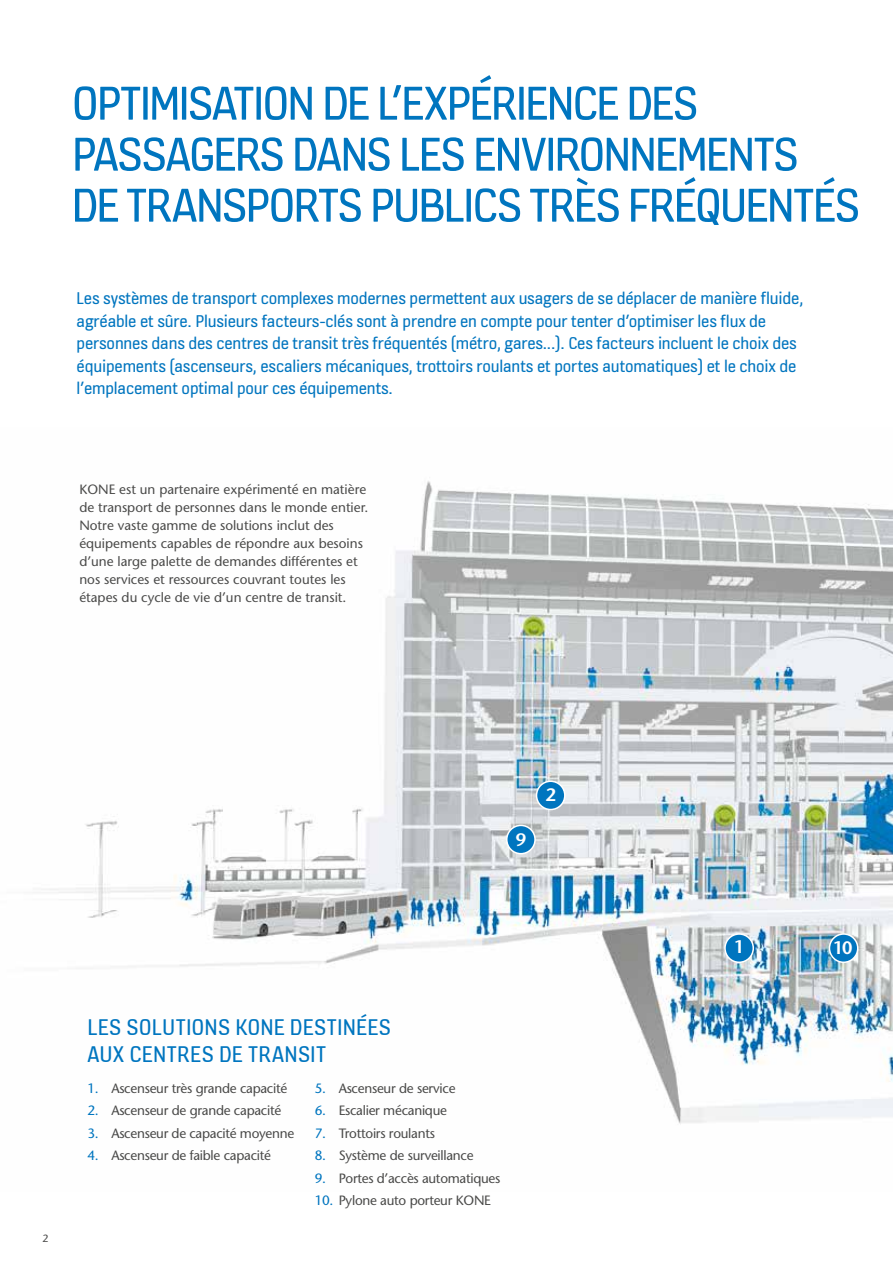
<style>
.page{position:relative;width:893px;height:1263px;background:#fff}
.page>*{position:absolute;margin:0;border:0;box-sizing:border-box;transform-origin:0 0}
.t1{font:51px/51px "KONE Information v 13";letter-spacing:-.035em;color:#0075bf}
.t2{font:24px/27px "KONE Information v 13";letter-spacing:.01em;color:#0075bf}
.t3{font:18px/22.5px "KONE Information v 13";letter-spacing:-.01em;color:#0075bf}
.t4{font:600 18px "Stone Sans";color:#fff}
.t5{font:13.5px/18px "Stone Sans";color:#4a4a49}
.t6{font:13.5px "Stone Sans";letter-spacing:-.02em;color:#4a4a49}
.t7{font:10.5px "Stone Sans";color:#4a4a49}
.s1{color:#0075bf}
</style>
<div class="page">
<img style="left:41px;top:481px;width:852px;height:643px">
<div style="left:536px;top:781px;width:29px;height:28px;background:#0075bf;border-radius:50%"></div>
<div style="left:536px;top:780px;width:30px;height:30px;border:2px solid #fff;border-radius:50%"></div>
<div style="left:507px;top:825px;width:28px;height:29px;background:#0075bf;border-radius:50%"></div>
<div style="left:506px;top:825px;width:30px;height:29px;border:2px solid #fff;border-radius:50%"></div>
<div style="left:725px;top:934px;width:28px;height:28px;background:#0075bf;border-radius:50%"></div>
<div style="left:724px;top:933px;width:30px;height:30px;border:2px solid #fff;border-radius:50%"></div>
<div style="left:829px;top:934px;width:29px;height:28px;background:#0075bf;border-radius:50%"></div>
<div style="left:829px;top:933px;width:29px;height:30px;border:2px solid #fff;border-radius:50%"></div>
<h1 class="t1" style="left:72px;top:75px;width:790px">OPTIMISATION DE L’EXPÉRIENCE DES<br>PASSAGERS DANS LES ENVIRONNEMENTS<br>DE TRANSPORTS PUBLICS TRÈS FRÉQUENTÉS</h1>
<p class="t3" style="left:77px;top:286px;width:728px">Les systèmes de transport complexes modernes permettent aux usagers de se déplacer de manière fluide, agréable et sûre. Plusieurs facteurs-clés sont à prendre en compte pour tenter d’optimiser les flux de personnes dans des centres de transit très fréquentés (métro, gares...). Ces facteurs incluent le choix des équipements (ascenseurs, escaliers mécaniques, trottoirs roulants et portes automatiques) et le choix de l’emplacement optimal pour ces équipements.</p>
<p class="t5" style="left:79px;top:480px;width:290px">KONE est un partenaire expérimenté en matière de transport de personnes dans le monde entier.<br>Notre vaste gamme de solutions inclut des équipements capables de répondre aux besoins d’une large palette de demandes différentes et nos services et ressources couvrant toutes les étapes du cycle de vie d’un centre de transit.</p>
<p class="t4" style="left:516px;top:828px;width:12px">9</p>
<p class="t4" style="left:545px;top:783px;width:12px">2</p>
<p class="t7" style="left:43px;top:1231px;width:8px">2</p>
<h2 class="t2" style="left:87px;top:1012px;width:305px">LES SOLUTIONS KONE DESTINÉES<br>AUX CENTRES DE TRANSIT</h2>
<p class="t6" style="left:87px;top:1079px;width:202px"><span class="s1">1.</span> Ascenseur très grande capacité</p>
<p class="t6" style="left:87px;top:1102px;width:195px"><span class="s1">2.</span> Ascenseur de grande capacité</p>
<p class="t6" style="left:87px;top:1124px;width:208px"><span class="s1">3.</span> Ascenseur de capacité moyenne</p>
<p class="t6" style="left:87px;top:1147px;width:185px"><span class="s1">4.</span> Ascenseur de faible capacité</p>
<p class="t6" style="left:315px;top:1079px;width:142px"><span class="s1">5.</span> Ascenseur de service</p>
<p class="t6" style="left:315px;top:1102px;width:134px"><span class="s1">6.</span> Escalier mécanique</p>
<p class="t6" style="left:315px;top:1124px;width:122px"><span class="s1">7.</span> Trottoirs roulants</p>
<p class="t6" style="left:315px;top:1147px;width:160px"><span class="s1">8.</span> Système de surveillance</p>
<p class="t6" style="left:315px;top:1169px;width:187px"><span class="s1">9.</span> Portes d’accès automatiques</p>
<p class="t6" style="left:315px;top:1192px;width:178px"><span class="s1">10.</span> Pylone auto porteur KONE</p>
<p class="t4" style="left:734px;top:936px;width:12px">1</p>
<p class="t4" style="left:833px;top:937px;width:21px">10</p>
</div>
